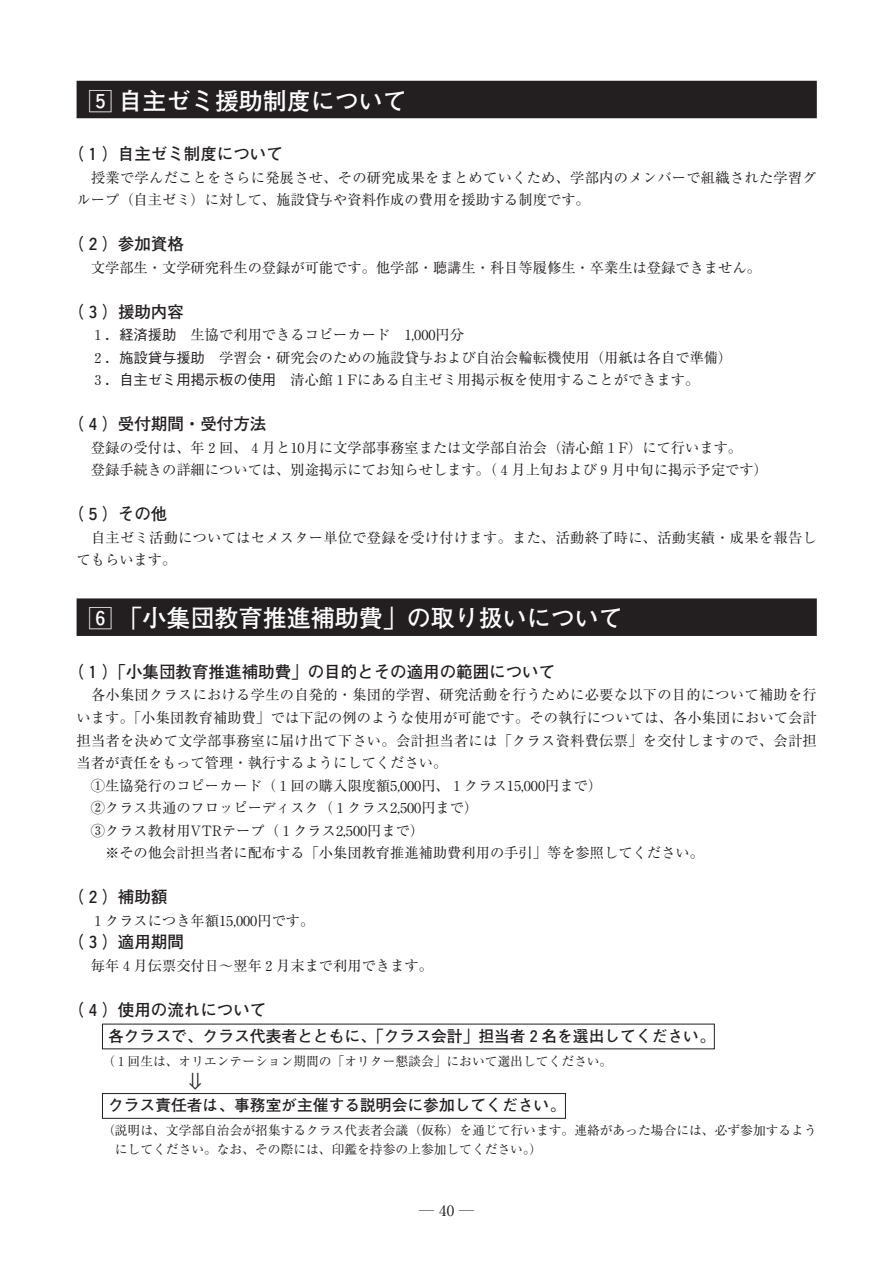
<style>
.page{position:relative;width:893px;height:1262px;background:#fff}
.page>*{position:absolute;margin:0;border:0;box-sizing:border-box;transform-origin:0 0}
.t1{font:700 24px "Futo Go B101";color:#fff}
.t2{font:500 18px "Gothic BBB";color:#231f20}
.t3{font:700 16.5px "Futo Go B101";color:#231f20}
.t4{font:700 15.75px "Futo Go B101";color:#231f20}
.t5{font:15px "Ryumin";color:#231f20}
.t6{font:14.25px/22.5px "Ryumin";color:#231f20}
.t7{font:14.25px/22.5px "Ryumin";letter-spacing:.02em;color:#231f20}
.t8{font:12.75px/19.5px "Ryumin";color:#231f20}
.s1{font-family:"Ftgfr Alpha";font-weight:400}
.s2{font-family:"Gothic BBB";font-weight:500}
</style>
<div class="page">
<div style="left:77px;top:81px;width:739px;height:37px;background:#231f20"></div>
<div style="left:77px;top:598px;width:739px;height:38px;background:#231f20"></div>
<svg style="left:102px;top:1023px;width:613px;height:96px"></svg>
<h1 class="t1" style="left:89px;top:91px;width:320px"><span class="s1">∞</span> 自主ゼミ援助制度について</h1>
<p class="t3" style="left:68px;top:148px;width:216px">（１）自主ゼミ制度について</p>
<p class="t7" style="left:77px;top:168px;width:741px;text-indent:15px">授業で学んだことをさらに発展させ、その研究成果をまとめていくため、学部内のメンバーで組織された学習グループ（自主ゼミ）に対して、施設貸与や資料作成の費用を援助する制度です。</p>
<p class="t3" style="left:68px;top:238px;width:117px">（２）参加資格</p>
<p class="t6" style="left:91px;top:258px;width:671px">文学部生・文学研究科生の登録が可能です。他学部・聴講生・科目等履修生・卒業生は登録できません。</p>
<p class="t3" style="left:68px;top:305px;width:117px">（３）援助内容</p>
<p class="t6" style="left:91px;top:326px;width:643px">１．<span class="s2">経済援助</span> 生協で利用できるコピーカード　1,000円分<br>２．<span class="s2">施設貸与援助</span> 学習会・研究会のための施設貸与および自治会輪転機使用（用紙は各自で準備）<br>３．<span class="s2">自主ゼミ用掲示板の使用</span> 清心館１Fにある自主ゼミ用掲示板を使用することができます。</p>
<p class="t3" style="left:68px;top:418px;width:200px">（４）受付期間・受付方法</p>
<p class="t6" style="left:91px;top:438px;width:678px">登録の受付は、年２回、４月と10月に文学部事務室または文学部自治会（清心館１F）にて行います。<br>登録手続きの詳細については、別途掲示にてお知らせします。（４月上旬および９月中旬に掲示予定です）</p>
<p class="t3" style="left:68px;top:508px;width:101px">（５）その他</p>
<p class="t7" style="left:77px;top:528px;width:741px;text-indent:15px">自主ゼミ活動についてはセメスター単位で登録を受け付けます。また、活動終了時に、活動実績・成果を報告してもらいます。</p>
<h1 class="t1" style="left:89px;top:609px;width:536px"><span class="s1">§</span> 「小集団教育推進補助費」の取り扱いについて</h1>
<p class="t3" style="left:68px;top:665px;width:488px">（１）「小集団教育推進補助費」の目的とその適用の範囲について</p>
<p class="t7" style="left:91px;top:686px;width:727px">各小集団クラスにおける学生の自発的・集団的学習、研究活動を行うために必要な以下の目的について補助を行</p>
<p class="t6" style="left:77px;top:708px;width:741px">います。「小集団教育補助費」では下記の例のような使用が可能です。その執行については、各小集団において会計</p>
<p class="t7" style="left:77px;top:731px;width:741px">担当者を決めて文学部事務室に届け出て下さい。会計担当者には「クラス資料費伝票」を交付しますので、会計担</p>
<p class="t6" style="left:77px;top:753px;width:372px">当者が責任をもって管理・執行するようにしてください。</p>
<p class="t6" style="left:91px;top:776px;width:513px">①生協発行のコピーカード（１回の購入限度額5,000円、１クラス15,000円まで）</p>
<p class="t6" style="left:91px;top:798px;width:389px">②クラス共通のフロッピーディスク（１クラス2,500円まで）</p>
<p class="t6" style="left:91px;top:821px;width:335px">③クラス教材用VTRテープ（１クラス2,500円まで）</p>
<p class="t6" style="left:105px;top:843px;width:600px">※その他会計担当者に配布する「小集団教育推進補助費利用の手引」等を参照してください。</p>
<p class="t3" style="left:68px;top:890px;width:101px">（２）補助額</p>
<p class="t6" style="left:91px;top:911px;width:225px">１クラスにつき年額15,000円です。</p>
<p class="t3" style="left:68px;top:935px;width:117px">（３）適用期間</p>
<p class="t6" style="left:91px;top:956px;width:343px">毎年４月伝票交付日～翌年２月末まで利用できます。</p>
<p class="t3" style="left:68px;top:1003px;width:200px">（４）使用の流れについて</p>
<p class="t4" style="left:108px;top:1030px;width:608px">各クラスで、クラス代表者とともに、「クラス会計」担当者２名を選出してください。</p>
<p class="t8" style="left:102px;top:1053px;width:511px">（１回生は、オリエンテーション期間の「オリター懇談会」において選出してください。</p>
<p class="t4" style="left:108px;top:1099px;width:458px">クラス責任者は、事務室が主催する説明会に参加してください。</p>
<p class="t8" style="left:115px;top:1122px;width:703px;text-indent:-13px">（説明は、文学部自治会が招集するクラス代表者会議（仮称）を通じて行います。連絡があった場合には、必ず参加するようにしてください。なお、その際には、印鑑を持参の上参加してください。）</p>
<p class="t2" style="left:202px;top:1072px;width:19px;rotate:90deg">⇒</p>
<p class="t5" style="left:419px;top:1205px;width:56px">―40―</p>
</div>
